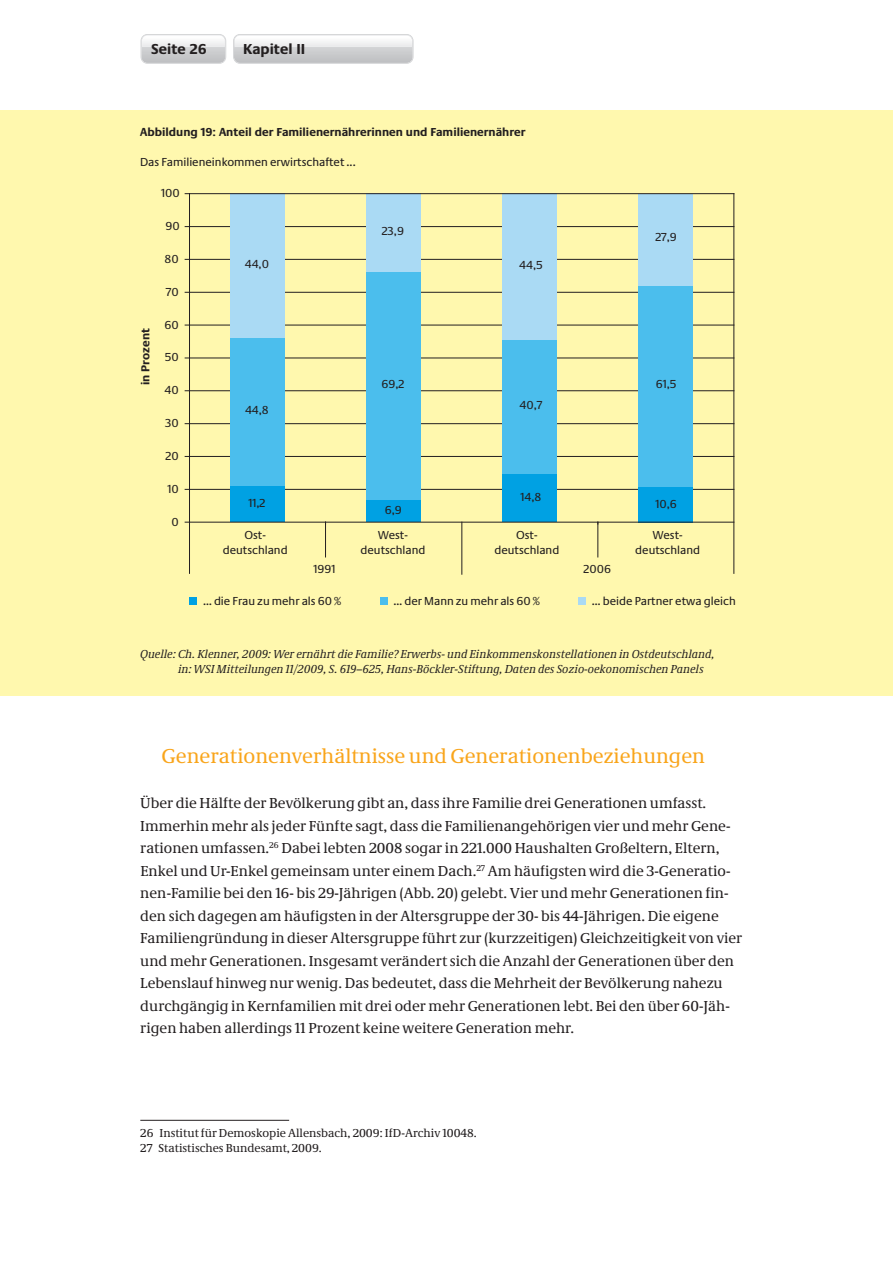
<style>
.page{position:relative;width:893px;height:1263px;background:#fff}
.page>*{position:absolute;margin:0;border:0;box-sizing:border-box;transform-origin:0 0}
.t1{font:21px "Neue Demos";color:#f9a51b}
.t2{font:15px/22.5px "Neue Demos";color:#231f20}
.t3{font:700 15px "Neue Praxis";color:#231f20}
.t4{font:12px/15px "Neue Praxis";color:#231f20;text-align:center}
.t5{font:italic 12px/15px "Neue Demos";color:#231f20}
.t6{font:12px/15px "Neue Demos";color:#231f20}
.t7{font:700 12px "Neue Praxis";color:#231f20}
</style>
<div class="page">
<svg style="left:141px;top:34px;width:85px;height:30px;background:#d4d5d6"></svg>
<img style="left:142px;top:36px;width:83px;height:6px">
<svg style="left:233px;top:34px;width:181px;height:30px"></svg>
<div style="left:0;top:111px;width:893px;height:585px;background:#fff8ae"></div>
<hr style="left:189px;top:489px;width:545px;height:1px;background:#231f20">
<hr style="left:189px;top:456px;width:545px;height:1px;background:#231f20">
<hr style="left:189px;top:423px;width:545px;height:1px;background:#231f20">
<hr style="left:189px;top:390px;width:545px;height:1px;background:#231f20">
<hr style="left:189px;top:358px;width:545px;height:1px;background:#231f20">
<hr style="left:189px;top:325px;width:545px;height:1px;background:#231f20">
<hr style="left:189px;top:292px;width:545px;height:1px;background:#231f20">
<hr style="left:189px;top:259px;width:545px;height:1px;background:#231f20">
<hr style="left:189px;top:226px;width:545px;height:1px;background:#231f20">
<div style="left:230px;top:485px;width:54px;height:37px;background:#00a1e3"></div>
<div style="left:366px;top:499px;width:55px;height:23px;background:#00a1e3"></div>
<div style="left:502px;top:473px;width:55px;height:49px;background:#00a1e3"></div>
<div style="left:638px;top:487px;width:55px;height:35px;background:#00a1e3"></div>
<div style="left:230px;top:338px;width:54px;height:147px;background:#4bbeed"></div>
<div style="left:366px;top:272px;width:55px;height:227px;background:#4bbeed"></div>
<div style="left:502px;top:340px;width:55px;height:133px;background:#4bbeed"></div>
<div style="left:638px;top:285px;width:55px;height:202px;background:#4bbeed"></div>
<div style="left:230px;top:194px;width:54px;height:144px;background:#aadaf4"></div>
<div style="left:366px;top:194px;width:55px;height:78px;background:#aadaf4"></div>
<div style="left:502px;top:194px;width:55px;height:146px;background:#aadaf4"></div>
<div style="left:638px;top:194px;width:55px;height:91px;background:#aadaf4"></div>
<hr style="left:189px;top:194px;width:1px;height:328px;background:#231f20">
<hr style="left:189px;top:522px;width:545px;height:1px;background:#231f20">
<hr style="left:325px;top:522px;width:1px;height:35px;background:#231f20">
<hr style="left:598px;top:522px;width:1px;height:35px;background:#231f20">
<hr style="left:189px;top:522px;width:1px;height:51px;background:#231f20">
<hr style="left:734px;top:194px;width:1px;height:379px;background:#231f20">
<hr style="left:462px;top:522px;width:1px;height:52px;background:#231f20">
<div style="left:189px;top:597px;width:8px;height:7px;background:#00a1e3"></div>
<div style="left:380px;top:597px;width:7px;height:7px;background:#4bbeed"></div>
<div style="left:578px;top:597px;width:8px;height:7px;background:#aadaf4"></div>
<hr style="left:189px;top:193px;width:545px;height:1px;background:#231f20">
<hr style="left:140px;top:1120px;width:149px;height:1px;background:#231f20">
<p class="t3" style="left:151px;top:39px;width:57px">Seite 26</p>
<p class="t3" style="left:243px;top:39px;width:64px">Kapitel II</p>
<p class="t7" style="left:140px;top:125px;width:387px">Abbildung 19: Anteil der Familienernährerinnen und Familienernährer</p>
<p class="t4" style="left:140px;top:155px;width:217px">Das Familieneinkommen erwirtschaftet ...</p>
<p class="t7" style="left:138px;top:385px;width:58px;rotate:-90deg">in Prozent</p>
<p class="t4" style="left:161px;top:186px;width:20px">100</p>
<p class="t4" style="left:166px;top:218px;width:16px">90</p>
<p class="t4" style="left:165px;top:251px;width:16px">80</p>
<p class="t4" style="left:166px;top:284px;width:14px">70</p>
<p class="t4" style="left:164px;top:317px;width:16px">60</p>
<p class="t4" style="left:165px;top:350px;width:15px">50</p>
<p class="t4" style="left:164px;top:383px;width:16px">40</p>
<p class="t4" style="left:165px;top:415px;width:15px">30</p>
<p class="t4" style="left:165px;top:448px;width:15px">20</p>
<p class="t4" style="left:167px;top:481px;width:13px">10</p>
<p class="t4" style="left:171px;top:514px;width:9px">0</p>
<p class="t4" style="left:245px;top:256px;width:26px">44,0</p>
<p class="t4" style="left:382px;top:223px;width:24px">23,9</p>
<p class="t4" style="left:519px;top:257px;width:25px">44,5</p>
<p class="t4" style="left:655px;top:230px;width:23px">27,9</p>
<p class="t4" style="left:245px;top:402px;width:25px">44,8</p>
<p class="t4" style="left:381px;top:376px;width:25px">69,2</p>
<p class="t4" style="left:520px;top:397px;width:24px">40,7</p>
<p class="t4" style="left:656px;top:376px;width:22px">61,5</p>
<p class="t4" style="left:248px;top:496px;width:19px">11,2</p>
<p class="t4" style="left:223px;top:527px;width:66px">Ost&shy;deutschland</p>
<p class="t4" style="left:385px;top:503px;width:19px">6,9</p>
<p class="t4" style="left:520px;top:490px;width:22px">14,8</p>
<p class="t4" style="left:655px;top:497px;width:23px">10,6</p>
<p class="t4" style="left:361px;top:527px;width:66px">West&shy;deutschland</p>
<p class="t4" style="left:494px;top:527px;width:66px">Ost&shy;deutschland</p>
<p class="t4" style="left:635px;top:527px;width:66px">West&shy;deutschland</p>
<p class="t4" style="left:313px;top:562px;width:23px">1991</p>
<p class="t4" style="left:584px;top:562px;width:29px">2006</p>
<p class="t4" style="left:203px;top:593px;width:140px">… die Frau zu mehr als 60 %</p>
<p class="t4" style="left:394px;top:593px;width:148px">… der Mann zu mehr als 60 %</p>
<p class="t4" style="left:592px;top:593px;width:146px">… beide Partner etwa gleich</p>
<p class="t5" style="left:178px;top:646px;width:538px;text-indent:-38px">Quelle: Ch. Klenner, 2009: Wer ernährt die Familie? Erwerbs- und Einkommenskonstellationen in Ostdeutschland, in: WSI Mitteilungen 11/2009, S. 619–625, Hans-Böckler-Stiftung, Daten des Sozio-oekonomischen Panels</p>
<p class="t1" style="left:162px;top:743px;width:545px">Generationenverhältnisse und Generationenbeziehungen</p>
<p class="t2" style="left:140px;top:792px;width:603px">Über die Hälfte der Bevölkerung gibt an, dass ihre Familie drei Generationen umfasst.<br>Immerhin mehr als jeder Fünfte sagt, dass die Familienangehörigen vier und mehr Gene&shy;rationen umfassen.<sup>26</sup> Dabei lebten 2008 sogar in 221.000 Haushalten Großeltern, Eltern, Enkel und Ur-Enkel gemeinsam unter einem Dach.<sup>27</sup> Am häufigsten wird die 3-Generatio&shy;nen-Familie bei den 16- bis 29-Jährigen (Abb. 20) gelebt. Vier und mehr Generationen fin&shy;den sich dagegen am häufigsten in der Altersgruppe der 30- bis 44-Jährigen. Die eigene Familiengründung in dieser Altersgruppe führt zur (kurzzeitigen) Gleichzeitigkeit von vier und mehr Generationen. Insgesamt verändert sich die Anzahl der Generationen über den Lebenslauf hinweg nur wenig. Das bedeutet, dass die Mehrheit der Bevölkerung nahezu durchgängig in Kernfamilien mit drei oder mehr Generationen lebt. Bei den über 60-Jäh&shy;rigen haben allerdings 11 Prozent keine weitere Generation mehr.</p>
<p class="t6" style="left:140px;top:1126px;width:338px">26 Institut für Demoskopie Allensbach, 2009: IfD-Archiv 10048.<br>27 Statistisches Bundesamt, 2009.</p>
</div>
